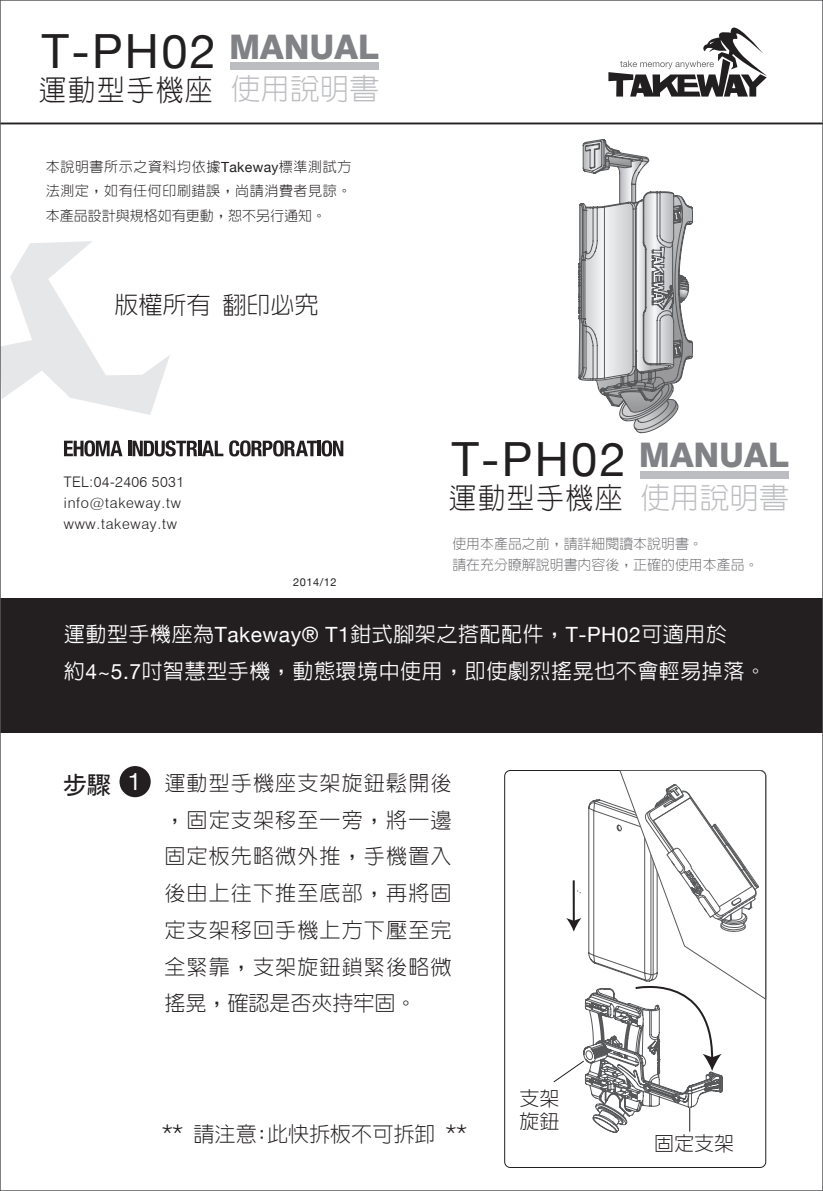
<style>
.page{position:relative;width:823px;height:1191px;background:#fff}
.page>*{position:absolute;margin:0;border:0;box-sizing:border-box;transform-origin:0 0}
.t1{font:47.2px "Helvetica Neue";letter-spacing:.05em;color:#221f20}
.t2{font:800 33.8px "Swiss 721 BT";letter-spacing:-.01em;color:#808285}
.t3{font:300 29.4px "AR New Hei B5";letter-spacing:.05em;color:#231f20;scale:.95 1}
.t4{font:300 24px "AR New Hei B5";color:#231f20}
.t5{font:700 24px "AR New Hei B5";color:#231f20}
.t6{font:300 21px/36.8px "AR New Hei B5";letter-spacing:.055em;color:#231f20;text-align:justify}
.t7{font:500 21px/36.8px "AR Hei B5";letter-spacing:.025em;color:#fff}
.t8{font:300 21px "AR New Hei B5";color:#231f20}
.t9{font:300 20px/22.8px "AR New Hei B5";color:#231f20}
.t10{font:300 14.6px/21px "Swiss 721 BT";letter-spacing:.05em;color:#231f20}
.t11{font:300 14px/24.4px "AR New Hei B5";letter-spacing:.04em;color:#231f20;text-align:justify}
.t12{font:300 13.8px/20.8px "AR New Hei B5";color:#6c6d70}
.t13{font:11px "Helvetica Neue";letter-spacing:.05em;color:#231f20}
.s1{font-size:29.6px;color:#bcbdc0}
.s2{font-family:"Helvetica Neue";font-weight:400}
.s3{font-family:"Helvetica Neue";font-weight:400;font-size:24px;color:#fff}
</style>
<div class="page">
<svg style="left:583px;top:799px;width:108px;height:334px"></svg>
<svg style="left:599px;top:1095px;width:2px;height:6px"></svg>
<svg style="left:586px;top:1004px;width:6px;height:6px"></svg>
<div style="left:0;top:599px;width:822px;height:134px;background:#231f20"></div>
<hr style="left:0;top:122px;width:822px;height:2px;background:#231f20">
<svg style="left:2px;top:241px;width:168px;height:174px"></svg>
<svg style="left:608px;top:27px;width:158px;height:70px"></svg>
<div style="left:230px;top:63px;width:148px;height:7px;background:#bcbdc0"></div>
<div style="left:640px;top:471px;width:148px;height:7px;background:#bcbdc0"></div>
<svg style="left:64px;top:440px;width:58px;height:16px"></svg>
<hr style="left:128px;top:441px;width:3px;height:15px;background:#231f20">
<svg style="left:132px;top:440px;width:91px;height:16px"></svg>
<svg style="left:229px;top:440px;width:114px;height:16px"></svg>
<svg style="left:553px;top:1060px;width:39px;height:22px"></svg>
<hr style="left:572px;top:880px;width:2px;height:42px;background:#231f20">
<svg style="left:566px;top:918px;width:15px;height:13px"></svg>
<svg style="left:609px;top:770px;width:156px;height:361px"></svg>
<div style="left:119px;top:766px;width:32px;height:31px;background:#231f20;border-radius:50%"></div>
<svg style="left:578px;top:139px;width:114px;height:294px"></svg>
<h1 class="t1" style="left:42px;top:23px;width:176px">T-PH02</h1>
<h2 class="t2" style="left:229px;top:27px;width:151px">MANUAL</h2>
<h3 class="t3" style="left:39px;top:75px;width:360px">運動型手機座 <span class="s1">使用說明書</span></h3>
<p class="t11" style="left:46px;top:154px;width:307px">本說明書所示之資料均依據<span class="s2">Takeway</span>標準測試方法測定，如有任何印刷錯誤，尚請消費者見諒。本產品設計與規格如有更動，恕不另行通知。</p>
<p class="t4" style="left:114px;top:292px;width:206px">版權所有 翻印必究</p>
<p class="t10" style="left:64px;top:471px;width:121px">TEL:04-2406 5031 info@takeway.tw www.takeway.tw</p>
<p class="t13" style="left:293px;top:575px;width:45px">2014/12</p>
<h1 class="t1" style="left:451px;top:431px;width:176px">T-PH02</h1>
<h2 class="t2" style="left:638px;top:435px;width:151px">MANUAL</h2>
<h3 class="t3" style="left:448px;top:483px;width:360px">運動型手機座 <span class="s1">使用說明書</span></h3>
<p class="t12" style="left:452px;top:534px;width:307px">使用本產品之前，請詳細閱讀本說明書。<br>請在充分瞭解說明書內容後，正確的使用本產品。</p>
<p class="t7" style="left:64px;top:616px;width:703px">運動型手機座為<span class="s2">Takeway® T1</span>鉗式腳架之搭配配件，<span class="s2">T-PH02</span>可適用於約<span class="s2">4~5.7</span>吋智慧型手機，動態環境中使用，即使劇烈搖晃也不會輕易掉落。</p>
<p class="t5" style="left:63px;top:772px;width:49px">步驟</p>
<p class="t6" style="left:164px;top:764px;width:288px;text-indent:-37px"><span class="s3">1</span> 運動型手機座支架旋鈕鬆開後，固定支架移至一旁，將一邊固定板先略微外推，手機置入後由上往下推至底部，再將固定支架移回手機上方下壓至完全緊靠，支架旋鈕鎖緊後略微搖晃，確認是否夾持牢固。</p>
<p class="t8" style="left:162px;top:1123px;width:306px">** 請注意:此快拆板不可拆卸 **</p>
<p class="t9" style="left:519px;top:1087px;width:41px">支架旋鈕</p>
<p class="t9" style="left:654px;top:1132px;width:81px">固定支架</p>
</div>
